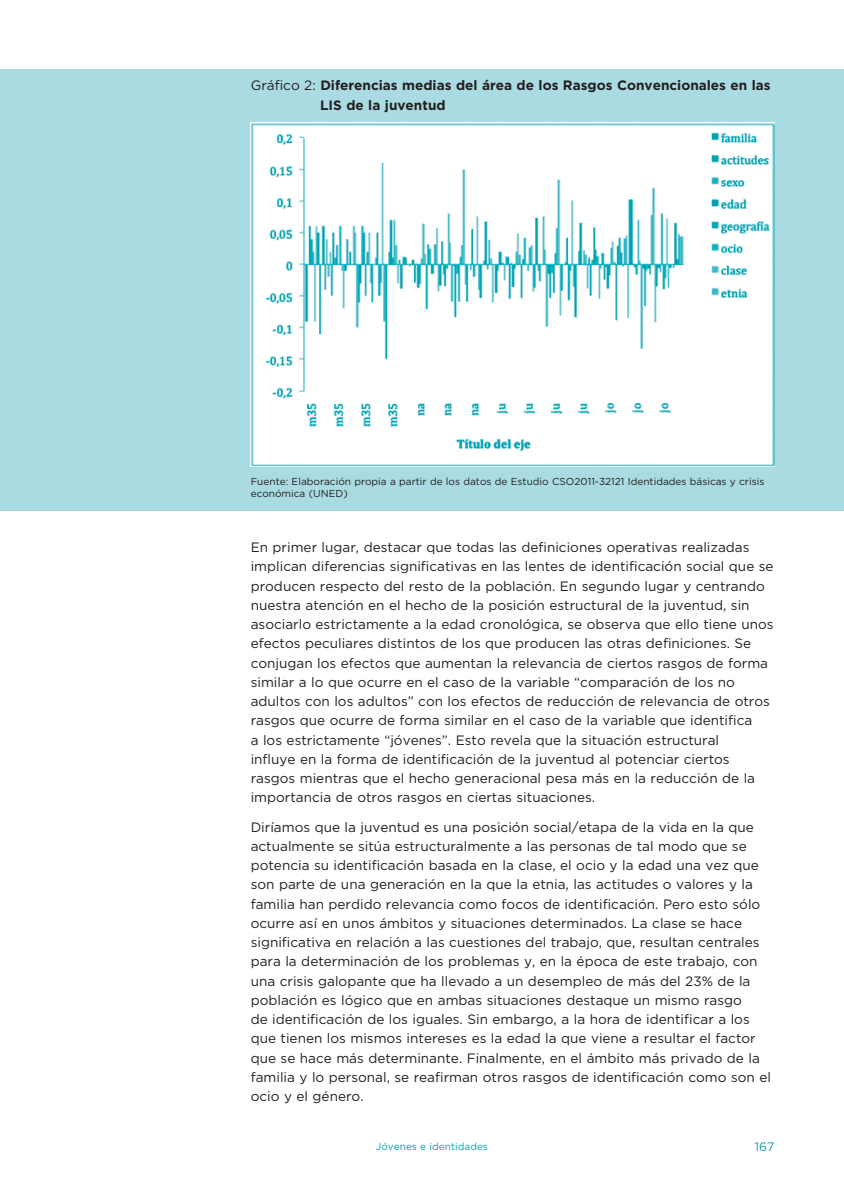
<style>
.page{position:relative;width:844px;height:1191px;background:#fff}
.page>*{position:absolute;margin:0;border:0;box-sizing:border-box;transform-origin:0 0}
.t1{font:13.65px/19.2px "Gotham";color:#231f20}
.t2{font:700 13.65px/19.2px "Gotham";color:#231f20}
.t3{font:12.25px "Gotham";color:#00a0b0}
.t4{font:10.15px/12.1px "Gotham";color:#231f20}
.t5{font:10.15px "Gotham";color:#00a0b0}
.s1{font-weight:400}
</style>
<div class="page">
<div style="left:0;top:69px;width:843px;height:442px;background:#aadbe2"></div>
<img style="left:251px;top:123px;width:523px;height:343px">
<p class="t2" style="left:320px;top:76px;width:452px;text-indent:-69px"><span class="s1">Gráfico 2:</span> Diferencias medias del área de los Rasgos Convencionales en las<br>LIS de la juventud</p>
<p class="t4" style="left:251px;top:475px;width:515px">Fuente: Elaboración propia a partir de los datos de Estudio CSO2011-32121 Identidades básicas y crisis económica (UNED)</p>
<p class="t1" style="left:251px;top:537px;width:524px">En primer lugar, destacar que todas las definiciones operativas realizadas implican diferencias significativas en las lentes de identificación social que se producen respecto del resto de la población. En segundo lugar y centrando nuestra atención en el hecho de la posición estructural de la juventud, sin asociarlo estrictamente a la edad cronológica, se observa que ello tiene unos efectos peculiares distintos de los que producen las otras definiciones. Se conjugan los efectos que aumentan la relevancia de ciertos rasgos de forma similar a lo que ocurre en el caso de la variable “comparación de los no adultos con los adultos” con los efectos de reducción de relevancia de otros rasgos que ocurre de forma similar en el caso de la variable que identifica<br>a los estrictamente “jóvenes”. Esto revela que la situación estructural<br>influye en la forma de identificación de la juventud al potenciar ciertos rasgos mientras que el hecho generacional pesa más en la reducción de la importancia de otros rasgos en ciertas situaciones.</p>
<p class="t1" style="left:251px;top:817px;width:521px">Diríamos que la juventud es una posición social/etapa de la vida en la que actualmente se sitúa estructuralmente a las personas de tal modo que se potencia su identificación basada en la clase, el ocio y la edad una vez que son parte de una generación en la que la etnia, las actitudes o valores y la familia han perdido relevancia como focos de identificación. Pero esto sólo ocurre así en unos ámbitos y situaciones determinados. La clase se hace significativa en relación a las cuestiones del trabajo, que, resultan centrales para la determinación de los problemas y, en la época de este trabajo, con una crisis galopante que ha llevado a un desempleo de más del 23% de la población es lógico que en ambas situaciones destaque un mismo rasgo<br>de identificación de los iguales. Sin embargo, a la hora de identificar a los que tienen los mismos intereses es la edad la que viene a resultar el factor que se hace más determinante. Finalmente, en el ámbito más privado de la familia y lo personal, se reafirman otros rasgos de identificación como son el ocio y el género.</p>
<p class="t5" style="left:376px;top:1140px;width:114px">Jóvenes e identidades</p>
<p class="t3" style="left:754px;top:1139px;width:21px">167</p>
</div>
